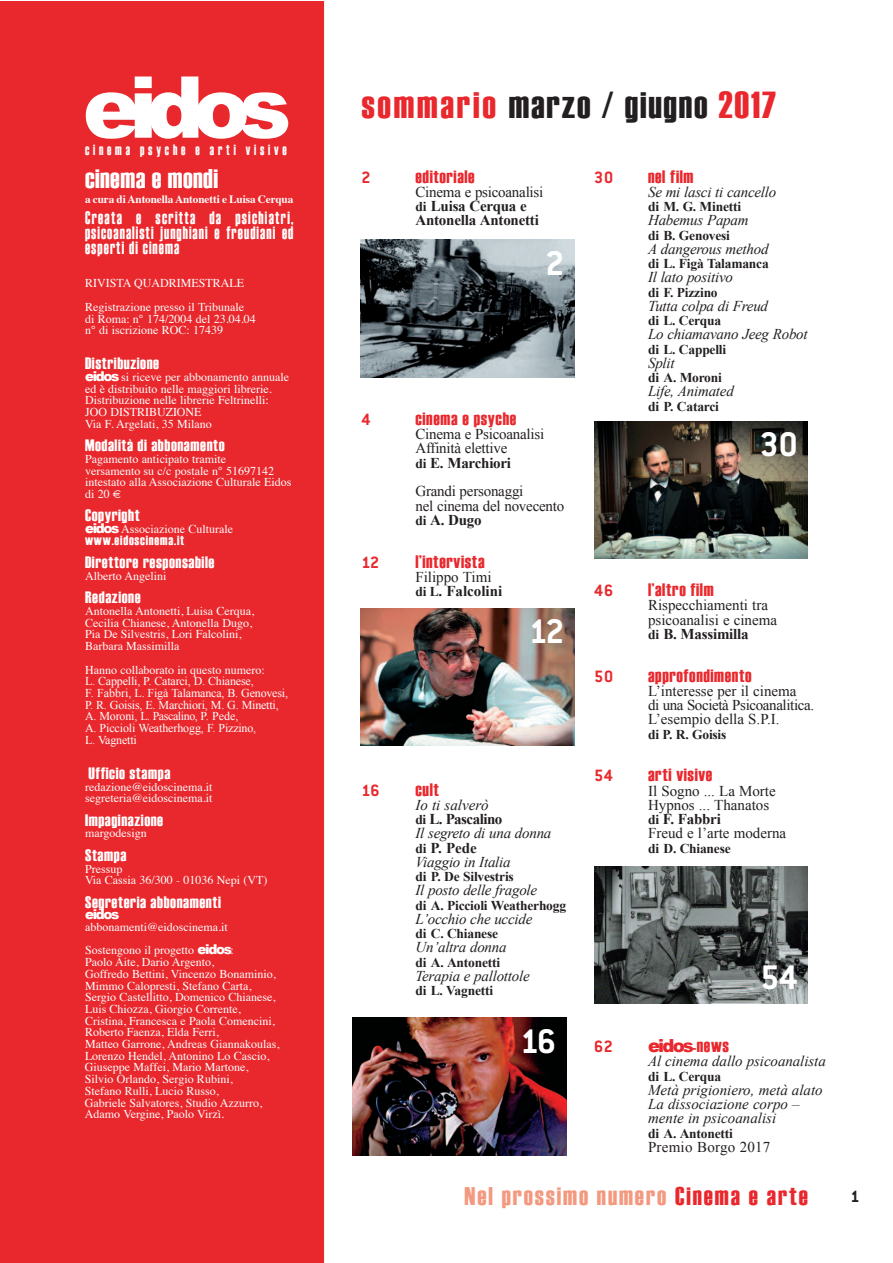
<style>
.page{position:relative;width:893px;height:1263px;background:#fff}
.page>*{position:absolute;margin:0;border:0;box-sizing:border-box;transform-origin:0 0}
.t1{font:900 85.5px "Arial";letter-spacing:-.125em;color:#fff}
.t2{font:37.5px "Haettenschweiler";letter-spacing:.05em;color:#e9282d}
.t3{font:700 37.5px "Conduit ITC";letter-spacing:-.03em;color:#fff}
.t4{font:27px "Haettenschweiler";letter-spacing:.02em;color:#fff}
.t5{font:25.5px "Haettenschweiler";letter-spacing:.08em;color:#f39980}
.t6{font:18px "Haettenschweiler";letter-spacing:.04em;color:#e9282d}
.t7{font:18px/15px "Haettenschweiler";letter-spacing:.08em;color:#fff;text-align:justify;scale:.8 1}
.t8{font:700 18px "Conduit ITC";letter-spacing:.045em;color:#e9282d}
.t9{font:900 18px "Arial";letter-spacing:-.1em;color:#e9282d}
.t10{font:700 18px "Conduit ITC";color:#231f20}
.t11{font:16.5px "Haettenschweiler";letter-spacing:.04em;color:#fff}
.t12{font:italic 15px/14.2px "Times New Roman";letter-spacing:-.015em;color:#231f20}
.t13{font:15px/14.2px "Times New Roman";color:#231f20}
.t14{font:700 15px/14.2px "Times New Roman";letter-spacing:-.015em;color:#231f20}
.t15{font:15px "Haettenschweiler";letter-spacing:.32em;color:#fff;scale:.8 1}
.t16{font:700 13.5px "Times New Roman";letter-spacing:-.015em;color:#231f20}
.t17{font:13.5px "Haettenschweiler";letter-spacing:.06em;color:#fff}
.t18{font:900 13.5px "Arial";letter-spacing:-.1em;color:#fff}
.t19{font:12px/11.7px "Times";color:#fff}
.t20{font:12px/11.7px "Times New Roman";letter-spacing:-.015em;color:#fff}
.t21{font:700 11.25px "Times";letter-spacing:-.01em;color:#fff}
.s1{font-family:"Arial";font-weight:900;font-size:13.5px}
.s2{color:#231f20}
.s3{font-weight:400}
.s4{font-size:13.5px}
.s5{font-weight:700;font-size:13.5px}
.s6{font-weight:700}
.s7{font-weight:700;font-style:normal;font-size:13.5px}
.s8{font-weight:700;font-style:normal}
.s9{font-family:"Haettenschweiler";font-weight:400}
.s10{color:#e9282d}
</style>
<div class="page">
<div style="left:0;top:1px;width:319px;height:1262px;background:#e9282d"></div>
<div style="left:318px;top:1px;width:6px;height:1262px;background:#e9282d"></div>
<img style="left:360px;top:240px;width:214px;height:137px">
<img style="left:360px;top:608px;width:214px;height:137px">
<img style="left:594px;top:421px;width:214px;height:137px">
<img style="left:594px;top:866px;width:214px;height:138px">
<img style="left:352px;top:1018px;width:214px;height:137px">
<h1 class="t1" style="left:83px;top:44px;width:210px">eidos</h1>
<h3 class="t4" style="left:85px;top:164px;width:134px">cinema e mondi</h3>
<p class="t21" style="left:85px;top:194px;width:210px">a cura diAntonellaAntonetti e Luisa Cerqua</p>
<h3 class="t7" style="left:85px;top:210px;width:262px">Creata e scritta da psichiatri, psicoanalisti junghiani e freudiani ed esperti di cinema</h3>
<p class="t15" style="left:85px;top:142px;width:254px">cinema psyche e arti visive</p>
<p class="t19" style="left:85px;top:273px;width:161px;line-height:23.4px">RIVISTA QUADRIMESTRALE<br>Registrazione presso il Tribunale</p>
<p class="t19" style="left:85px;top:314px;width:172px">di Roma: n° 174/2004 del 23.04.04 n° di iscrizione ROC: 17439</p>
<h3 class="t11" style="left:85px;top:355px;width:76px">Distribuzione</h3>
<p class="t19" style="left:85px;top:372px;width:205px"><span class="s1">eidos</span>si riceve per abbonamento annuale ed è distribuito nelle maggiori librerie.<br>Distribuzione nelle librerie Feltrinelli:<br>JOO DISTRIBUZIONE<br>Via F. Argelati, 35 Milano</p>
<h3 class="t11" style="left:85px;top:437px;width:141px">Modalità di abbonamento</h3>
<p class="t19" style="left:85px;top:454px;width:208px">Pagamento anticipato tramite<br>versamento su c/c postale n° 51697142 intestato alla Associazione Culturale Eidos di 20 €</p>
<h3 class="t11" style="left:85px;top:507px;width:56px">Copyright</h3>
<p class="t19" style="left:85px;top:524px;width:150px"><span class="s1">eidos</span> Associazione Culturale</p>
<p class="t17" style="left:85px;top:533px;width:101px">www.eidoscinema.it</p>
<h3 class="t11" style="left:85px;top:554px;width:131px">Direttore responsabile</h3>
<p class="t19" style="left:85px;top:571px;width:83px">Alberto Angelini</p>
<h3 class="t11" style="left:85px;top:589px;width:57px">Redazione</h3>
<p class="t19" style="left:85px;top:606px;width:171px">Antonella Antonetti, Luisa Cerqua,<br>Cecilia Chianese, Antonella Dugo,<br>Pia De Silvestris, Lori Falcolini,<br>Barbara Massimilla</p>
<p class="t19" style="left:85px;top:665px;width:181px">Hanno collaborato in questo numero:</p>
<p class="t20" style="left:85px;top:675px;width:205px">L. Cappelli, P. Catarci, D. Chianese,<br>F. Fabbri, L. Figà Talamanca, B. Genovesi, P. R. Goisis, E. Marchiori, M. G. Minetti, A. Moroni, L. Pascalino, P. Pede,<br>A. Piccioli Weatherhogg, F. Pizzino,<br>L. Vagnetti</p>
<h3 class="t11" style="left:88px;top:764px;width:83px">Ufficio stampa</h3>
<p class="t19" style="left:85px;top:782px;width:129px">redazione@eidoscinema.it segreteria@eidoscinema.it</p>
<h3 class="t11" style="left:85px;top:811px;width:80px">Impaginazione</h3>
<p class="t19" style="left:85px;top:828px;width:63px">margodesign</p>
<h3 class="t11" style="left:85px;top:846px;width:43px">Stampa</h3>
<p class="t19" style="left:85px;top:864px;width:184px">Pressup<br>Via Cassia 36/300 - 01036 Nepi (VT)</p>
<h3 class="t11" style="left:85px;top:893px;width:137px">Segreteria abbonamenti</h3>
<p class="t18" style="left:85px;top:904px;width:36px">eidos</p>
<p class="t19" style="left:85px;top:916px;width:150px;line-height:23.4px">abbonamenti@eidoscinema.it<br>Sostengono il progetto <span class="s1">eidos</span>:</p>
<p class="t19" style="left:85px;top:957px;width:196px">Paolo Aite, Dario Argento,<br>Goffredo Bettini, Vincenzo Bonaminio, Mimmo Calopresti, Stefano Carta, Sergio Castellitto, Domenico Chianese, Luis Chiozza, Giorgio Corrente, Cristina, Francesca e Paola Comencini, Roberto Faenza, Elda Ferri,<br>Matteo Garrone, Andreas Giannakoulas, Lorenzo Hendel, Antonino Lo Cascio, Giuseppe Maffei, Mario Martone, Silvio Orlando, Sergio Rubini,<br>Stefano Rulli, Lucio Russo,<br>Gabriele Salvatores, Studio Azzurro, Adamo Vergine, Paolo Virzì.</p>
<h2 class="t2" style="left:361px;top:85px;width:416px">sommario <span class="s2">marzo / giugno</span> 2017</h2>
<h3 class="t8" style="left:361px;top:167px;width:11px">2</h3>
<h3 class="t6" style="left:415px;top:167px;width:61px">editoriale</h3>
<p class="t14" style="left:415px;top:185px;width:129px"><span class="s3">Cinema e psicoanalisi </span><span class="s4">di</span> Luisa Cerqua e<br>Antonella Antonetti</p>
<h2 class="t3" style="left:545px;top:242px;width:21px">2</h2>
<h3 class="t8" style="left:361px;top:409px;width:11px">4</h3>
<h3 class="t6" style="left:415px;top:409px;width:102px">cinema e psyche</h3>
<p class="t13" style="left:415px;top:427px;width:130px">Cinema e Psicoanalisi<br>Affinità elettive<br><span class="s5">di</span> <span class="s6">E. Marchiori</span></p>
<p class="t13" style="left:415px;top:484px;width:150px">Grandi personaggi<br>nel cinema del novecento <span class="s5">di</span> <span class="s6">A. Dugo</span></p>
<h3 class="t8" style="left:361px;top:551px;width:19px">12</h3>
<h3 class="t6" style="left:415px;top:552px;width:71px">l’intervista</h3>
<p class="t13" style="left:415px;top:569px;width:88px">Filippo Timi <span class="s5">di L</span><span class="s6">. Falcolini</span></p>
<h2 class="t3" style="left:529px;top:610px;width:37px">12</h2>
<h3 class="t8" style="left:361px;top:779px;width:20px">16</h3>
<h3 class="t6" style="left:415px;top:780px;width:25px">cult</h3>
<p class="t12" style="left:415px;top:797px;width:137px">Io ti salverò<br><span class="s7">di</span> <span class="s8">L. Pascalino<br></span>Il segreto di una donna <span class="s7">di</span> <span class="s8">P. Pede<br></span>Viaggio in Italia</p>
<p class="t16" style="left:415px;top:869px;width:100px">di P. De Silvestris</p>
<p class="t12" style="left:415px;top:883px;width:123px">Il posto delle fragole</p>
<p class="t16" style="left:415px;top:897px;width:152px">di A. Piccioli Weatherhogg</p>
<p class="t12" style="left:415px;top:911px;width:118px">L’occhio che uccide</p>
<p class="t16" style="left:415px;top:926px;width:84px">di C. Chianese</p>
<p class="t12" style="left:415px;top:940px;width:93px">Un’altra donna</p>
<p class="t16" style="left:415px;top:954px;width:86px">di A. Antonetti</p>
<p class="t12" style="left:415px;top:968px;width:116px">Terapia e pallottole</p>
<p class="t16" style="left:415px;top:983px;width:79px">di L. Vagnetti</p>
<h2 class="t3" style="left:520px;top:1019px;width:38px">16</h2>
<h3 class="t8" style="left:594px;top:167px;width:21px">30</h3>
<h3 class="t6" style="left:648px;top:167px;width:47px">nel film</h3>
<p class="t12" style="left:648px;top:185px;width:130px">Se mi lasci ti cancello</p>
<p class="t16" style="left:648px;top:199px;width:95px">di M. G. Minetti</p>
<p class="t12" style="left:648px;top:213px;width:102px">Habemus Papam</p>
<p class="t16" style="left:648px;top:228px;width:83px">di B. Genovesi</p>
<p class="t12" style="left:648px;top:242px;width:122px">A dangerous method</p>
<p class="t16" style="left:648px;top:256px;width:122px">di L. Figà Talamanca</p>
<p class="t12" style="left:648px;top:270px;width:86px">Il lato positivo</p>
<p class="t16" style="left:648px;top:285px;width:71px">di F. Pizzino</p>
<p class="t12" style="left:648px;top:299px;width:122px">Tutta colpa di Freud</p>
<p class="t16" style="left:648px;top:313px;width:75px">di L. Cerqua</p>
<p class="t12" style="left:648px;top:327px;width:161px">Lo chiamavano Jeeg Robot</p>
<p class="t16" style="left:648px;top:342px;width:80px">di L. Cappelli</p>
<p class="t12" style="left:648px;top:356px;width:28px">Split</p>
<p class="t16" style="left:648px;top:370px;width:75px">di A. Moroni</p>
<p class="t12" style="left:648px;top:384px;width:87px">Life, Animated</p>
<p class="t16" style="left:648px;top:399px;width:72px">di P. Catarci</p>
<h2 class="t3" style="left:760px;top:423px;width:40px">30</h2>
<h3 class="t8" style="left:594px;top:580px;width:21px">46</h3>
<h3 class="t6" style="left:648px;top:580px;width:67px">l’altro film</h3>
<p class="t13" style="left:648px;top:598px;width:131px">Rispecchiamenti tra psicoanalisi e cinema <span class="s5">di</span> <span class="s6">B. Massimilla</span></p>
<h3 class="t8" style="left:594px;top:665px;width:21px">50</h3>
<h3 class="t6" style="left:648px;top:666px;width:105px">approfondimento</h3>
<p class="t13" style="left:648px;top:683px;width:168px">L’interesse per il cinema<br>di una Società Psicoanalitica.<br>L’esempio della S.P.I.</p>
<p class="t16" style="left:648px;top:726px;width:80px">di P. R. Goisis</p>
<h3 class="t8" style="left:594px;top:765px;width:21px">54</h3>
<h3 class="t6" style="left:648px;top:765px;width:66px">arti visive</h3>
<p class="t13" style="left:648px;top:783px;width:140px">Il Sogno ... La Morte<br>Hypnos ... Thanatos<br><span class="s5">di</span> <span class="s6">F. Fabbri<br></span>Freud e l’arte moderna</p>
<p class="t16" style="left:648px;top:840px;width:84px">di D. Chianese</p>
<h2 class="t3" style="left:760px;top:956px;width:39px">54</h2>
<h3 class="t8" style="left:594px;top:1036px;width:20px">62</h3>
<h3 class="t9" style="left:648px;top:1032px;width:82px">eidos<span class="s9">-news</span></h3>
<p class="t12" style="left:648px;top:1054px;width:179px">Al cinema dallo psicoanalista</p>
<p class="t16" style="left:648px;top:1068px;width:75px">di L. Cerqua</p>
<p class="t12" style="left:648px;top:1082px;width:176px">Metà prigioniero, metà alato<br>La dissociazione corpo – mente in psicoanalisi</p>
<p class="t16" style="left:648px;top:1125px;width:86px">di A. Antonetti</p>
<p class="t13" style="left:648px;top:1139px;width:124px">Premio Borgo 2017</p>
<h3 class="t5" style="left:465px;top:1182px;width:345px">Nel prossimo numero <span class="s10">Cinema e arte</span></h3>
<h3 class="t10" style="left:850px;top:1186px;width:11px">1</h3>
</div>
